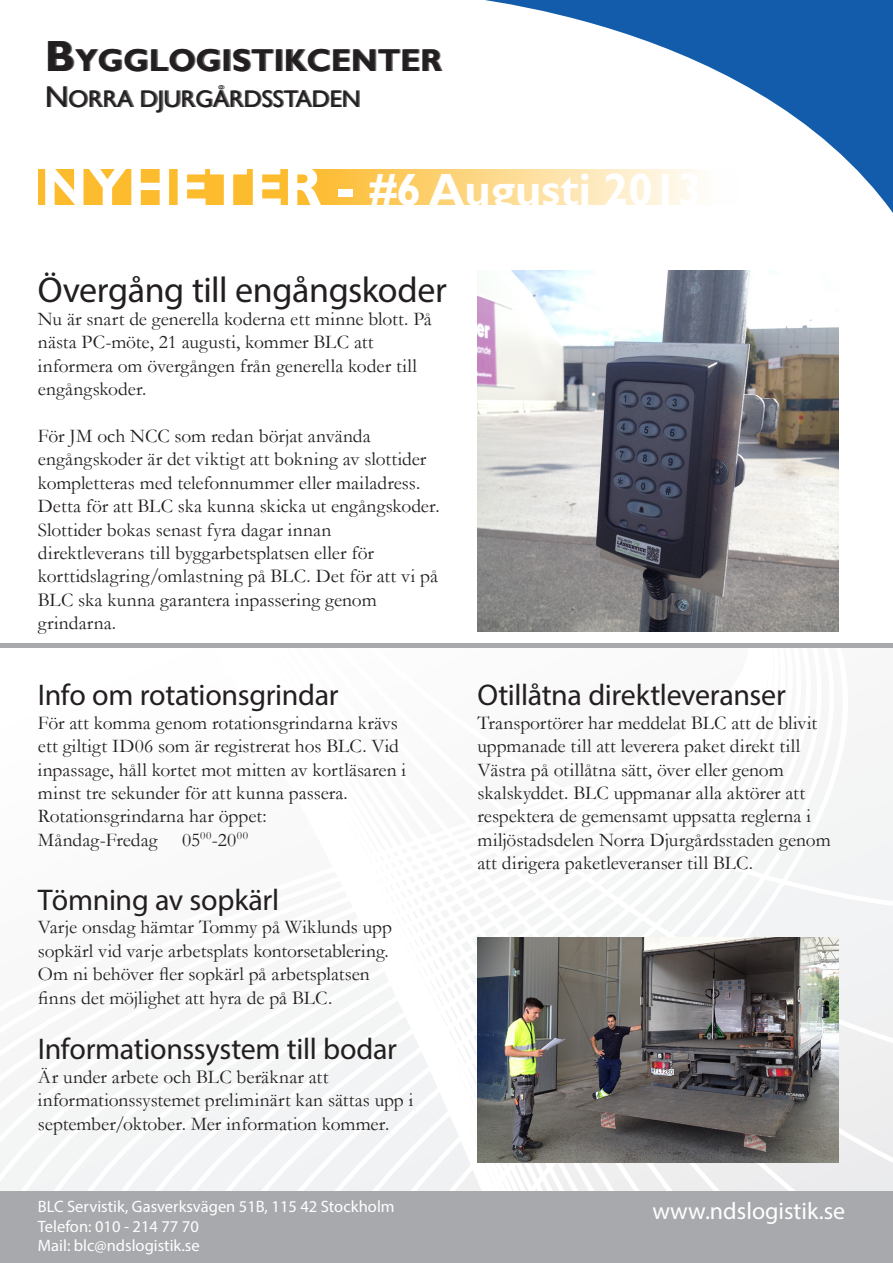
<style>
.page{position:relative;width:893px;height:1263px;background:#fff}
.page>*{position:absolute;margin:0;border:0;box-sizing:border-box;transform-origin:0 0}
.t1{font:700 45px "Gill Sans";color:#fff}
.t2{font:36px "Myriad Pro";letter-spacing:-.015em;color:#231f20}
.t3{font:700 31.5px "Gill Sans";color:#231f20}
.t4{font:30px "Myriad Pro";letter-spacing:-.01em;color:#231f20}
.t5{font:24px "Gill Sans";color:#231f20}
.t6{font:24px "Myriad Pro";color:#fff}
.t7{font:19.5px/23.4px "Garamond";color:#231f20}
.t8{font:16.5px "Myriad Pro";color:#fff}
.s1{font-size:43.5px}
.s2{font-size:30px}
.s3{font-size:55.5px}
</style>
<div class="page">
<svg style="left:0;top:760px;width:893px;height:431px"></svg>
<div style="left:0;top:1191px;width:893px;height:72px;background:#a8a9ad"></div>
<svg style="left:485px;top:0;width:408px;height:213px"></svg>
<svg style="left:38px;top:169px;width:699px;height:36px;background:#fdd070"></svg>
<div style="left:0;top:643px;width:893px;height:5px;background:#a8a9ad"></div>
<img style="left:477px;top:270px;width:362px;height:361px">
<img style="left:477px;top:938px;width:362px;height:224px">
<p class="t3" style="left:45px;top:41px;width:398px"><span class="s1">B</span>YGGLOGISTIKCENTER</p>
<p class="t5" style="left:45px;top:85px;width:317px"><span class="s2">N</span>ORRA DJURGÅRDSSTADEN</p>
<p class="t1" style="left:41px;top:163px;width:663px"><span class="s3">NYHETER -</span> #6 Augusti 2013</p>
<p class="t2" style="left:38px;top:267px;width:411px">Övergång till engångskoder</p>
<p class="t7" style="left:38px;top:307px;width:395px">Nu är snart de generella koderna ett minne blott. På nästa PC-möte, 21 augusti, kommer BLC att</p>
<p class="t7" style="left:38px;top:354px;width:381px">informera om övergången från generella koder till</p>
<p class="t7" style="left:38px;top:377px;width:110px">engångskoder.</p>
<p class="t7" style="left:38px;top:424px;width:334px">För JM och NCC som redan börjat använda</p>
<p class="t7" style="left:38px;top:447px;width:403px">engångskoder är det viktigt att bokning av slottider kompletteras med telefonnummer eller mailadress.<br>Detta för att BLC ska kunna skicka ut engångskoder.<br>Slottider bokas senast fyra dagar innan</p>
<p class="t7" style="left:38px;top:541px;width:337px">direktleverans till byggarbetsplatsen eller för</p>
<p class="t7" style="left:38px;top:564px;width:401px">korttidslagring/omlastning på BLC. Det för att vi på<br>BLC ska kunna garantera inpassering genom</p>
<p class="t7" style="left:38px;top:611px;width:80px">grindarna.</p>
<p class="t4" style="left:38px;top:677px;width:302px">Info om rotationsgrindar</p>
<p class="t7" style="left:38px;top:711px;width:370px">För att komma genom rotationsgrindarna krävs ett giltigt ID06 som är registrerat hos BLC. Vid inpassage, håll kortet mot mitten av kortläsaren i minst tre sekunder för att kunna passera.<br>Rotationsgrindarna har öppet:<br>Måndag-Fredag 05<sup>00</sup>-20<sup>00</sup></p>
<p class="t4" style="left:38px;top:881px;width:243px">Tömning av sopkärl</p>
<p class="t7" style="left:38px;top:915px;width:355px">Varje onsdag hämtar Tommy på Wiklunds upp sopkärl vid varje arbetsplats kontorsetablering.<br>Om ni behöver fler sopkärl på arbetsplatsen</p>
<p class="t7" style="left:38px;top:985px;width:296px">finns det möjlighet att hyra de på BLC.</p>
<p class="t4" style="left:38px;top:1031px;width:361px">Informationssystem till bodar</p>
<p class="t7" style="left:38px;top:1065px;width:292px">Är under arbete och BLC beräknar att</p>
<p class="t7" style="left:38px;top:1088px;width:377px">informationssystemet preliminärt kan sättas upp i september/oktober. Mer information kommer.</p>
<p class="t8" style="left:38px;top:1196px;width:358px">BLC Servistik, Gasverksvägen 51B, 115 42 Stockholm</p>
<p class="t8" style="left:38px;top:1216px;width:162px">Telefon: 010 - 214 77 70</p>
<p class="t8" style="left:38px;top:1235px;width:163px">Mail: blc@ndslogistik.se</p>
<p class="t4" style="left:477px;top:677px;width:310px">Otillåtna direktleveranser</p>
<p class="t7" style="left:477px;top:711px;width:341px">Transportörer har meddelat BLC att de blivit uppmanade till att leverera paket direkt till</p>
<p class="t7" style="left:477px;top:757px;width:308px">Västra på otillåtna sätt, över eller genom</p>
<p class="t7" style="left:477px;top:781px;width:355px">skalskyddet. BLC uppmanar alla aktörer att respektera de gemensamt uppsatta reglerna i miljöstadsdelen Norra Djurgårdsstaden genom att dirigera paketleveranser till BLC.</p>
<p class="t6" style="left:652px;top:1196px;width:194px">www.ndslogistik.se</p>
</div>
